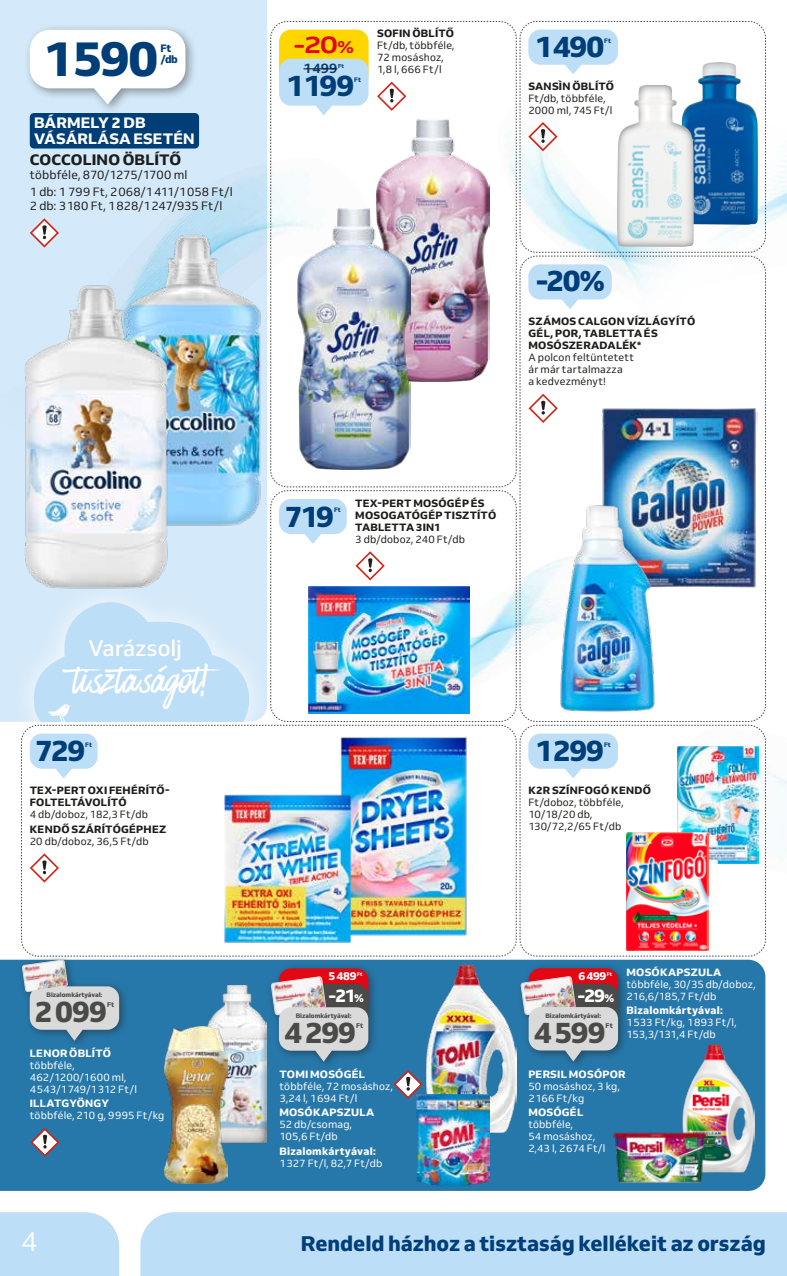
<style>
.page{position:relative;width:787px;height:1276px;background:#fff}
.page>*{position:absolute;margin:0;border:0;box-sizing:border-box;transform-origin:0 0}
.t1{font:800 48.75px "Venn";color:#003e78}
.t2{font:44.55px "Have Heart One MA";color:#fff}
.t3{font:800 29.25px "Venn";letter-spacing:-.045em;color:#003e78}
.t4{font:800 29.25px "Venn";letter-spacing:-.04em;color:#4a4a49}
.t5{font:27px "Venn";color:#fff}
.t6{font:700 23.7px "Venn Semi Ex";color:#e30613}
.t7{font:500 22.35px "Venn";color:#fff}
.t8{font:800 21px "Venn";color:#003e78}
.t9{font:800 18px "Venn";color:#fff}
.t10{font:800 15px/16.5px "Venn";letter-spacing:.01em;color:#fff}
.t11{font:800 15px "Venn";letter-spacing:.005em;color:#1d1d1b}
.t12{font:700 13.5px "Venn";color:#003e78}
.t13{font:12px/17.7px "Venn";letter-spacing:.005em;color:#1d1d1b}
.t14{font:800 11.25px "Venn";letter-spacing:-.025em;color:#fff}
.t15{font:800 10.65px/11.2px "Venn";color:#003e78}
.t16{font:10.5px/12px "Venn";letter-spacing:.01em;color:#fff}
.t17{font:10.5px/12px "Venn";letter-spacing:.015em;color:#1d1d1b}
.t18{font:800 10.5px/12px "Venn";letter-spacing:.025em;color:#1d1d1b}
.t19{font:800 10.5px "Venn";letter-spacing:.025em;color:#fff}
.t20{font:10.5px/12px "Venn";letter-spacing:-.01em;color:#fff}
.t21{font:800 6.75px "Venn";color:#4a4a49}
.t22{font:800 6.3px "Venn";color:#4a4a49}
.t23{font:800 6.3px "Venn";letter-spacing:.015em;color:#003e78}
.t24{font:800 5.7px "Venn";color:#003e78}
.t25{font:800 5.1px "Venn";color:#fff}
.s1{font-size:37.2px}
.s2{font-size:17.4px}
.s3{font-size:11.25px}
</style>
<div class="page">
<div style="left:0;top:1212px;width:119px;height:64px;background:#bddef7"></div>
<div style="left:140px;top:1212px;width:647px;height:64px;background:#bddef7"></div>
<div style="left:0;top:959px;width:765px;height:232px;background:#2778aa"></div>
<div style="left:0;top:0;width:267px;height:721px;background:#d4e9f9"></div>
<svg style="left:30px;top:1127px;width:30px;height:30px"></svg>
<svg style="left:393px;top:1069px;width:30px;height:30px"></svg>
<img style="left:772px;top:166px;width:15px;height:55px">
<div style="left:0;top:157px;width:21px;height:341px;background:#d4e9f9"></div>
<div style="left:665px;top:50px;width:107px;height:176px;background:#1d1d1b;opacity:.4"></div>
<img style="left:426px;top:1061px;width:90px;height:72px">
<img style="left:227px;top:1061px;width:39px;height:81px">
<img style="left:164px;top:1061px;width:63px;height:122px">
<img style="left:681px;top:1061px;width:73px;height:112px">
<img style="left:417px;top:1094px;width:72px;height:92px">
<img style="left:611px;top:1129px;width:96px;height:57px">
<div style="left:265px;top:962px;width:114px;height:108px;background:#2778aa"></div>
<div style="left:515px;top:962px;width:113px;height:108px;background:#2778aa"></div>
<div style="left:16px;top:954px;width:114px;height:96px;background:#2778aa"></div>
<div style="left:9px;top:583px;width:258px;height:138px;background:#d4e9f9"></div>
<img style="left:21px;top:21px;width:745px;height:1040px">
<h1 class="t1" style="left:44px;top:29px;width:116px">1 590</h1>
<p class="t15" style="left:160px;top:42px;width:19px">Ft /db</p>
<h3 class="t10" style="left:34px;top:114px;width:162px">BÁRMELY 2 DB<br>VÁSÁRLÁSA ESETÉN</h3>
<h3 class="t11" style="left:30px;top:150px;width:153px">COCCOLINO ÖBLÍTŐ</h3>
<p class="t13" style="left:30px;top:165px;width:204px">többféle, 870/1275/1700 ml<br>1 db: 1 799 Ft, 2 068/1 411/1 058 Ft/l</p>
<p class="t13" style="left:30px;top:196px;width:194px">2 db: 3 180 Ft, 1 828/1 247/935 Ft/l</p>
<h3 class="t7" style="left:88px;top:634px;width:95px">Varázsolj</h3>
<h2 class="t2" style="left:72px;top:649px;width:162px">tisztaságot<span class="s1">!</span></h2>
<h3 class="t3" style="left:35px;top:732px;width:52px">729</h3>
<p class="t23" style="left:85px;top:740px;width:8px">Ft</p>
<p class="t18" style="left:30px;top:784px;width:141px">TEX-PERT OXI FEHÉRÍTŐ-<br>FOLTELTÁVOLÍTÓ</p>
<p class="t17" style="left:30px;top:808px;width:120px">4 db/doboz, 182,3 Ft/db</p>
<p class="t18" style="left:30px;top:823px;width:138px">KENDŐ SZÁRÍTÓGÉPHEZ</p>
<p class="t17" style="left:30px;top:835px;width:120px">20 db/doboz, 36,5 Ft/db</p>
<p class="t22" style="left:47px;top:991px;width:57px">Bizalomkártyával:</p>
<h3 class="t4" style="left:35px;top:993px;width:74px">2 099</h3>
<p class="t21" style="left:107px;top:1000px;width:9px">Ft</p>
<p class="t19" style="left:30px;top:1046px;width:83px">LENOR ÖBLÍTŐ</p>
<p class="t16" style="left:30px;top:1058px;width:109px">többféle,<br>462/1200/1600 ml,<br>4 543/1 749/1 312 Ft/l</p>
<p class="t19" style="left:30px;top:1097px;width:81px">ILLATGYÖNGY</p>
<p class="t16" style="left:30px;top:1109px;width:136px">többféle, 210 g, 9 995 Ft/kg</p>
<h3 class="t6" style="left:293px;top:30px;width:62px">-20<span class="s2">%</span></h3>
<p class="t12" style="left:303px;top:60px;width:35px">1 499</p>
<p class="t24" style="left:338px;top:63px;width:7px">Ft</p>
<h3 class="t3" style="left:286px;top:68px;width:69px">1 199</h3>
<p class="t23" style="left:354px;top:76px;width:8px">Ft</p>
<p class="t18" style="left:377px;top:27px;width:79px">SOFIN ÖBLÍTŐ</p>
<p class="t17" style="left:377px;top:39px;width:79px">Ft/db, többféle,<br>72 mosáshoz,<br>1,8 l, 666 Ft/l</p>
<h3 class="t3" style="left:535px;top:29px;width:71px">1 490</h3>
<p class="t23" style="left:604px;top:37px;width:8px">Ft</p>
<p class="t18" style="left:528px;top:80px;width:87px">SANSÌN ÖBLÍTŐ</p>
<p class="t17" style="left:528px;top:93px;width:86px">Ft/db, többféle,<br>2000 ml, 745 Ft/l</p>
<h3 class="t3" style="left:535px;top:263px;width:71px">-20%</h3>
<p class="t18" style="left:528px;top:315px;width:168px">SZÁMOS CALGON VÍZLÁGYÍTÓ<br>GÉL, POR, TABLETTA ÉS<br>MOSÓSZERADALÉK*</p>
<p class="t17" style="left:528px;top:351px;width:107px">A polcon feltüntetett ár már tartalmazza<br>a kedvezményt!</p>
<h3 class="t3" style="left:285px;top:498px;width:51px">719</h3>
<p class="t23" style="left:334px;top:506px;width:8px">Ft</p>
<p class="t18" style="left:355px;top:497px;width:142px">TEX-PERT MOSÓGÉP ÉS<br>MOSOGATÓGÉP TISZTÍTÓ<br>TABLETTA 3IN1</p>
<p class="t17" style="left:355px;top:533px;width:111px">3 db/doboz, 240 Ft/db</p>
<h3 class="t3" style="left:535px;top:732px;width:70px">1 299</h3>
<p class="t23" style="left:604px;top:740px;width:8px">Ft</p>
<p class="t18" style="left:528px;top:784px;width:124px">K2R SZÍNFOGÓ KENDŐ</p>
<p class="t17" style="left:528px;top:796px;width:97px">Ft/doboz, többféle,<br>10/18/20 db,<br>130/72,2/65 Ft/db</p>
<p class="t14" style="left:328px;top:969px;width:30px">5 489</p>
<p class="t25" style="left:357px;top:970px;width:7px">Ft</p>
<h3 class="t9" style="left:328px;top:984px;width:37px">-21<span class="s3">%</span></h3>
<p class="t22" style="left:296px;top:1012px;width:57px">Bizalomkártyával:</p>
<h3 class="t4" style="left:284px;top:1014px;width:74px">4 299</h3>
<p class="t21" style="left:356px;top:1021px;width:9px">Ft</p>
<p class="t14" style="left:578px;top:969px;width:30px">6 499</p>
<p class="t25" style="left:606px;top:970px;width:7px">Ft</p>
<h3 class="t9" style="left:577px;top:984px;width:38px">-29<span class="s3">%</span></h3>
<p class="t22" style="left:545px;top:1011px;width:57px">Bizalomkártyával:</p>
<h3 class="t4" style="left:534px;top:1013px;width:73px">4 599</h3>
<p class="t21" style="left:605px;top:1021px;width:9px">Ft</p>
<p class="t19" style="left:626px;top:965px;width:96px">MOSÓKAPSZULA</p>
<p class="t16" style="left:626px;top:977px;width:130px">többféle, 30/35 db/doboz,<br>216,6/185,7 Ft/db</p>
<p class="t19" style="left:626px;top:1004px;width:98px">Bizalomkártyával:</p>
<p class="t20" style="left:626px;top:1016px;width:111px">1 533 Ft/kg, 1 893 Ft/l,<br>153,3/131,4 Ft/db</p>
<p class="t19" style="left:279px;top:1067px;width:87px">TOMI MOSÓGÉL</p>
<p class="t16" style="left:279px;top:1080px;width:115px">többféle, 72 mosáshoz,<br>3,24 l, 1 694 Ft/l</p>
<p class="t19" style="left:279px;top:1106px;width:96px">MOSÓKAPSZULA</p>
<p class="t16" style="left:279px;top:1118px;width:74px">52 db/csomag,<br>105,6 Ft/db</p>
<p class="t19" style="left:279px;top:1144px;width:98px">Bizalomkártyával:</p>
<p class="t16" style="left:279px;top:1157px;width:104px">1 327 Ft/l, 82,7 Ft/db</p>
<p class="t19" style="left:528px;top:1067px;width:99px">PERSIL MOSÓPOR</p>
<p class="t16" style="left:528px;top:1079px;width:93px">50 mosáshoz, 3 kg,<br>2 166 Ft/kg</p>
<p class="t19" style="left:528px;top:1105px;width:56px">MOSÓGÉL</p>
<p class="t16" style="left:528px;top:1118px;width:79px">többféle,<br>54 mosáshoz,<br>2,43 l, 2 674 Ft/l</p>
<h3 class="t5" style="left:21px;top:1225px;width:18px">4</h3>
<h3 class="t8" style="left:301px;top:1230px;width:466px">Rendeld házhoz a tisztaság kellékeit az ország</h3>
</div>
